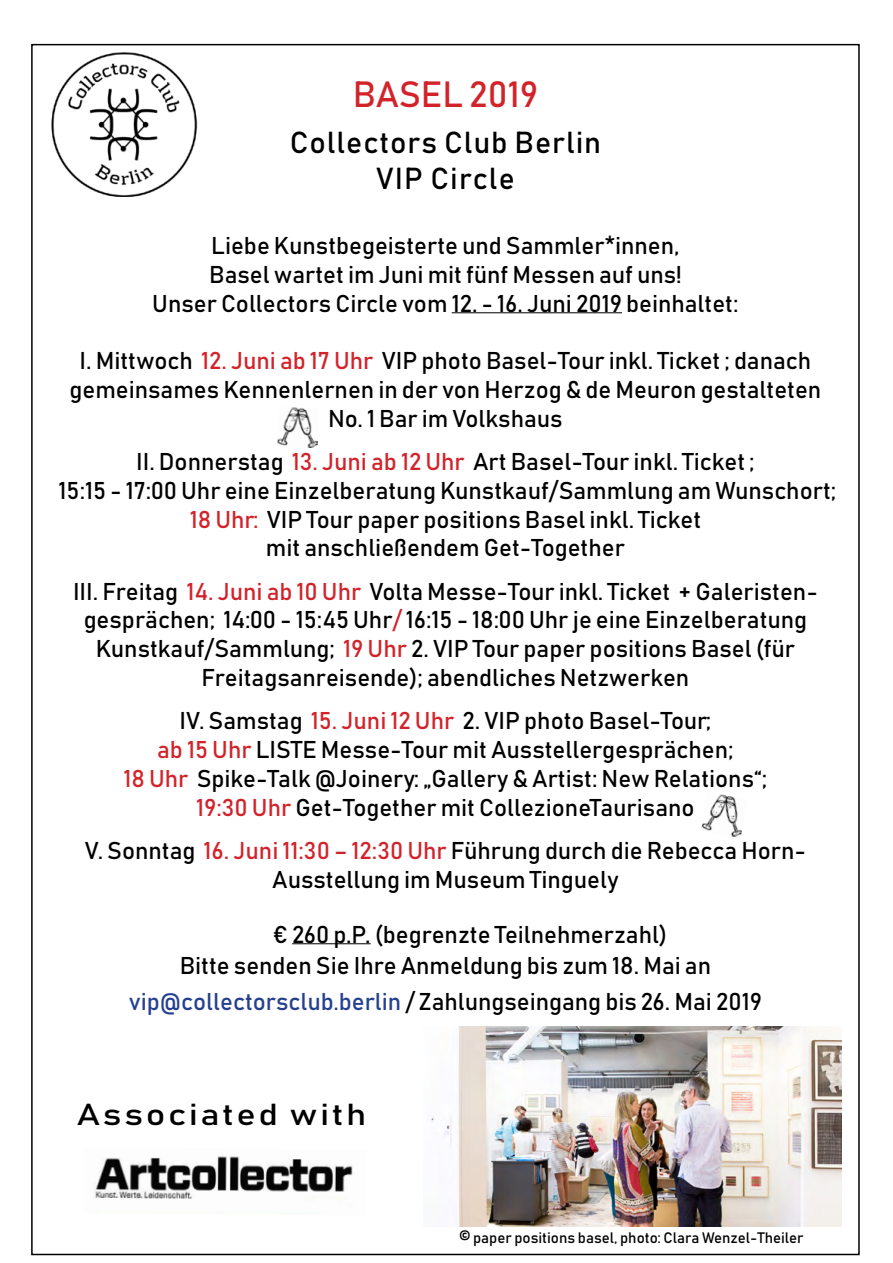
<style>
.page{position:relative;width:893px;height:1263px;background:#fff}
.page>*{position:absolute;margin:0;border:0;box-sizing:border-box;transform-origin:0 0}
.t1{font:36px "Bahnschrift";color:#d2232a}
.t2{font:30px/36px "Bahnschrift";letter-spacing:.035em;color:#000;text-align:center}
.t3{font:30px "Bahnschrift";letter-spacing:.07em;color:#000;scale:1.21 1}
.t4{font:24px/28.8px "Bahnschrift";color:#000;text-align:center}
.t5{font:15px "Bahnschrift";color:#000}
.s1{color:#d2232a}
.s2{color:#25408f}
.s3{font-size:16.5px}
</style>
<div class="page">
<img style="left:47px;top:43px;width:154px;height:154px">
<hr style="left:452px;top:312px;width:170px;height:1px;background:#000">
<hr style="left:292px;top:943px;width:79px;height:1px;background:#000">
<img style="left:277px;top:407px;width:41px;height:41px">
<img style="left:431px;top:1027px;width:411px;height:199px">
<img style="left:95px;top:1156px;width:258px;height:44px">
<img style="left:701px;top:794px;width:41px;height:43px">
<h1 class="t1" style="left:353px;top:71px;width:187px">BASEL 2019</h1>
<p class="t2" style="left:290px;top:124px;width:313px">Collectors Club Berlin<br>VIP Circle</p>
<p class="t4" style="left:152px;top:231px;width:588px">Liebe Kunstbegeisterte und Sammler*innen,<br>Basel wartet im Juni mit fünf Messen auf uns!<br>Unser Collectors Circle vom 12. - 16. Juni 2019 beinhaltet:</p>
<p class="t4" style="left:70px;top:346px;width:753px">I. Mittwoch <span class="s1">12. Juni ab 17 Uhr</span> VIP photo Basel-Tour inkl. Ticket ; danach gemeinsames Kennenlernen in der von Herzog &amp; de Meuron gestalteten<br>No. 1 Bar im Volkshaus</p>
<p class="t4" style="left:59px;top:447px;width:779px">II. Donnerstag <span class="s1">13. Juni ab 12 Uhr</span> Art Basel-Tour inkl. Ticket ;<br>15:15 - 17:00 Uhr eine Einzelberatung Kunstkauf/Sammlung am Wunschort; <span class="s1">18 Uhr:</span> VIP Tour paper positions Basel inkl. Ticket<br>mit anschließendem Get-Together</p>
<p class="t4" style="left:73px;top:576px;width:746px">III. Freitag <span class="s1">14. Juni ab 10 Uhr</span> Volta Messe-Tour inkl. Ticket + Galeristen&shy;gesprächen; 14:00 - 15:45 Uhr<span class="s1">/</span> 16:15 - 18:00 Uhr je eine Einzelberatung Kunstkauf/Sammlung; <span class="s1">19 Uhr</span> 2. VIP Tour paper positions Basel (für Freitagsanreisende); abendliches Netzwerken</p>
<p class="t4" style="left:124px;top:706px;width:645px">IV. Samstag <span class="s1">15. Juni 12 Uhr</span> 2. VIP photo Basel-Tour;<br><span class="s1">ab 15 Uhr</span> LISTE Messe-Tour mit Ausstellergesprächen;<br><span class="s1">18 Uhr</span> Spike-Talk @Joinery: „Gallery &amp; Artist: New Relations“; <span class="s1">19:30 Uhr</span> Get-Together mit CollezioneTaurisano</p>
<p class="t4" style="left:85px;top:836px;width:723px">V. Sonntag <span class="s1">16. Juni 11:30 – 12:30 Uhr</span> Führung durch die Rebecca Horn-<br>Ausstellung im Museum Tinguely</p>
<p class="t4" style="left:180px;top:918px;width:533px;line-height:31.2px;text-align:left;text-indent:93px">€ 260 p.P. (begrenzte Teilnehmerzahl)<br>Bitte senden Sie Ihre Anmeldung bis zum 18. Mai an</p>
<p class="t4" style="left:129px;top:987px;width:635px"><span class="s2">vip@collectorsclub.berlin</span> / Zahlungseingang bis 26. Mai 2019</p>
<p class="t3" style="left:77px;top:1096px;width:241px">Associated with</p>
<p class="t5" style="left:459px;top:1228px;width:346px"><span class="s3">©</span> paper positions basel, photo: Clara Wenzel-Theiler</p>
</div>
